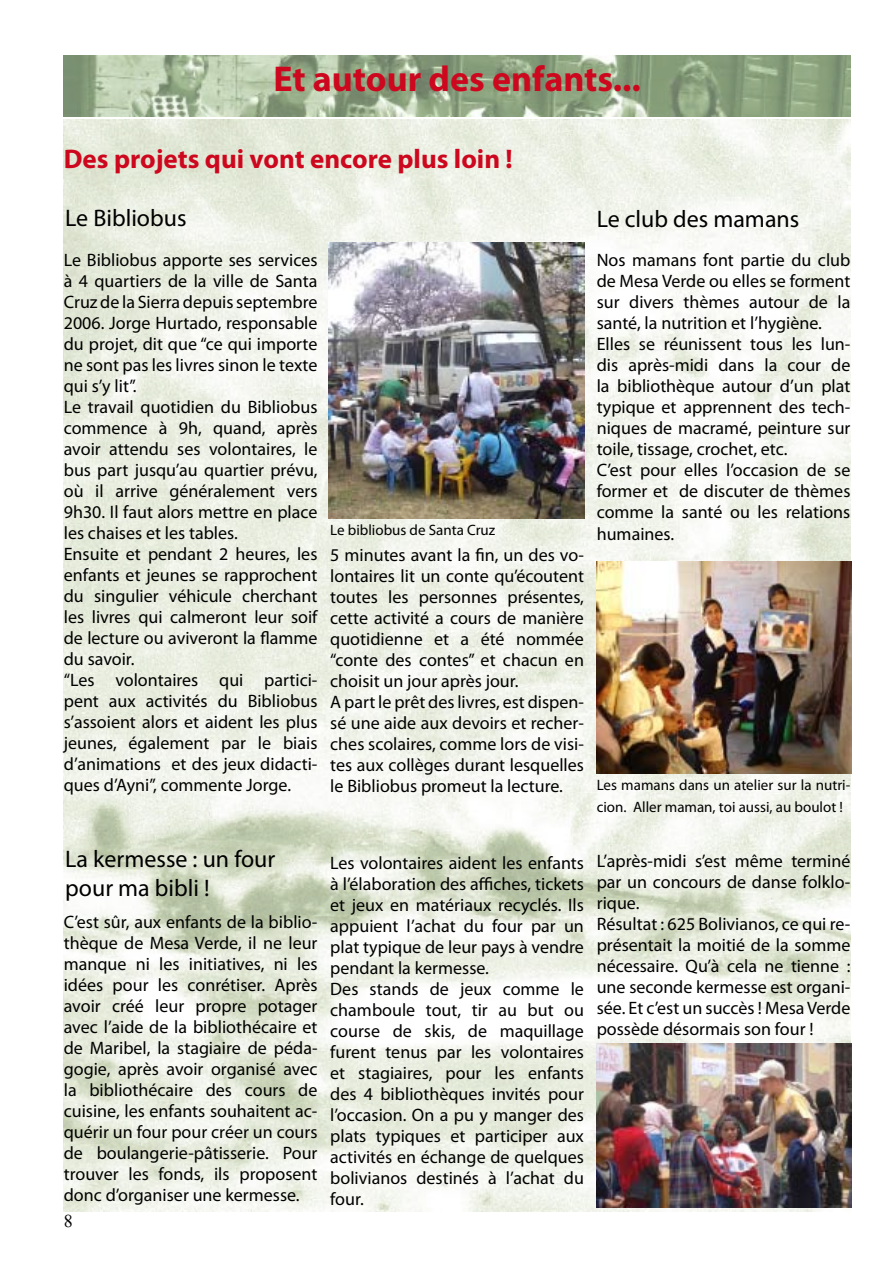
<style>
.page{position:relative;width:893px;height:1263px;background:#fff}
.page>*{position:absolute;margin:0;border:0;box-sizing:border-box;transform-origin:0 0}
.t1{font:700 36px "Myriad Pro";color:#cd071e}
.t2{font:700 27px "Myriad Pro";color:#cd071e}
.t3{font:24px/28.8px "Myriad Pro";color:#000}
.t4{font:18px/21px "Myriad Pro";color:#000}
.t5{font:18px "Times New Roman";color:#000}
.t6{font:15px/21px "Myriad Pro";color:#000}
</style>
<div class="page">
<img style="left:64px;top:120px;width:786px;height:1092px">
<img style="left:64px;top:55px;width:786px;height:61px">
<img style="left:329px;top:242px;width:255px;height:277px">
<img style="left:596px;top:1044px;width:255px;height:164px">
<img style="left:596px;top:561px;width:255px;height:213px">
<h1 class="t1" style="left:273px;top:56px;width:369px">Et autour des enfants...</h1>
<h2 class="t2" style="left:64px;top:141px;width:451px">Des projets qui vont encore plus loin !</h2>
<h3 class="t3" style="left:65px;top:204px;width:123px">Le Bibliobus</h3>
<h3 class="t3" style="left:597px;top:205px;width:204px">Le club des mamans</h3>
<p class="t4" style="left:64px;top:249px;width:255px">Le Bibliobus apporte ses services à 4 quartiers de la ville de Santa<br>Cruz de la Sierra depuis septembre<br>2006. Jorge Hurtado, responsable du projet, dit que “ce qui importe ne sont pas les livres sinon le texte qui s’y lit”.<br>Le travail quotidien du Bibliobus commence à 9h, quand, après avoir attendu ses volontaires, le bus part jusqu’au quartier prévu, où il arrive généralement vers<br>9h30. Il faut alors mettre en place les chaises et les tables.<br>Ensuite et pendant 2 heures, les enfants et jeunes se rapprochent du singulier véhicule cherchant les livres qui calmeront leur soif de lecture ou aviveront la flamme du savoir.<br>“Les volontaires qui partici&shy;pent aux activités du Bibliobus s’assoient alors et aident les plus jeunes, également par le biais d’animations et des jeux didacti&shy;ques d’Ayni”, commente Jorge.</p>
<p class="t6" style="left:330px;top:520px;width:167px">Le bibliobus de Santa Cruz</p>
<p class="t4" style="left:330px;top:544px;width:255px">5 minutes avant la fin, un des vo&shy;lontaires lit un conte qu’écoutent toutes les personnes présentes, cette activité a cours de manière quotidienne et a été nommée “conte des contes” et chacun en choisit un jour après jour.<br>A part le prêt des livres, est dispen&shy;sé une aide aux devoirs et recher&shy;ches scolaires, comme lors de visi&shy;tes aux collèges durant lesquelles le Bibliobus promeut la lecture.</p>
<p class="t4" style="left:597px;top:249px;width:255px">Nos mamans font partie du club de Mesa Verde ou elles se forment sur divers thèmes autour de la santé, la nutrition et l’hygiène.<br>Elles se réunissent tous les lun&shy;dis après-midi dans la cour de la bibliothèque autour d’un plat typique et apprennent des tech&shy;niques de macramé, peinture sur toile, tissage, crochet, etc.<br>C’est pour elles l’occasion de se former et de discuter de thèmes comme la santé ou les relations humaines.</p>
<p class="t6" style="left:597px;top:775px;width:255px">Les mamans dans un atelier sur la nutri&shy;cion. Aller maman, toi aussi, au boulot !</p>
<h3 class="t3" style="left:65px;top:844px;width:211px">La kermesse : un four pour ma bibli !</h3>
<p class="t4" style="left:64px;top:911px;width:255px;text-align:justify">C’est sûr, aux enfants de la biblio&shy;thèque de Mesa Verde, il ne leur manque ni les initiatives, ni les idées pour les conrétiser. Après avoir créé leur propre potager avec l’aide de la bibliothécaire et de Maribel, la stagiaire de péda&shy;gogie, après avoir organisé avec la bibliothécaire des cours de cuisine, les enfants souhaitent ac&shy;quérir un four pour créer un cours de boulangerie-pâtisserie. Pour trouver les fonds, ils proposent donc d’organiser une kermesse.</p>
<p class="t5" style="left:64px;top:1208px;width:10px">8</p>
<p class="t4" style="left:330px;top:852px;width:255px">Les volontaires aident les enfants à l’élaboration des affiches, tickets et jeux en matériaux recyclés. Ils appuient l’achat du four par un plat typique de leur pays à vendre pendant la kermesse.<br>Des stands de jeux comme le chamboule tout, tir au but ou course de skis, de maquillage furent tenus par les volontaires et stagiaires, pour les enfants des 4 bibliothèques invités pour l’occasion. On a pu y manger des plats typiques et participer aux activités en échange de quelques bolivianos destinés à l’achat du four.</p>
<p class="t4" style="left:597px;top:850px;width:255px">L’après-midi s’est même terminé par un concours de danse folklo&shy;rique.<br>Résultat : 625 Bolivianos, ce qui re&shy;présentait la moitié de la somme nécessaire. Qu’à cela ne tienne : une seconde kermesse est organi&shy;sée. Et c’est un succès ! Mesa Verde possède désormais son four !</p>
</div>
